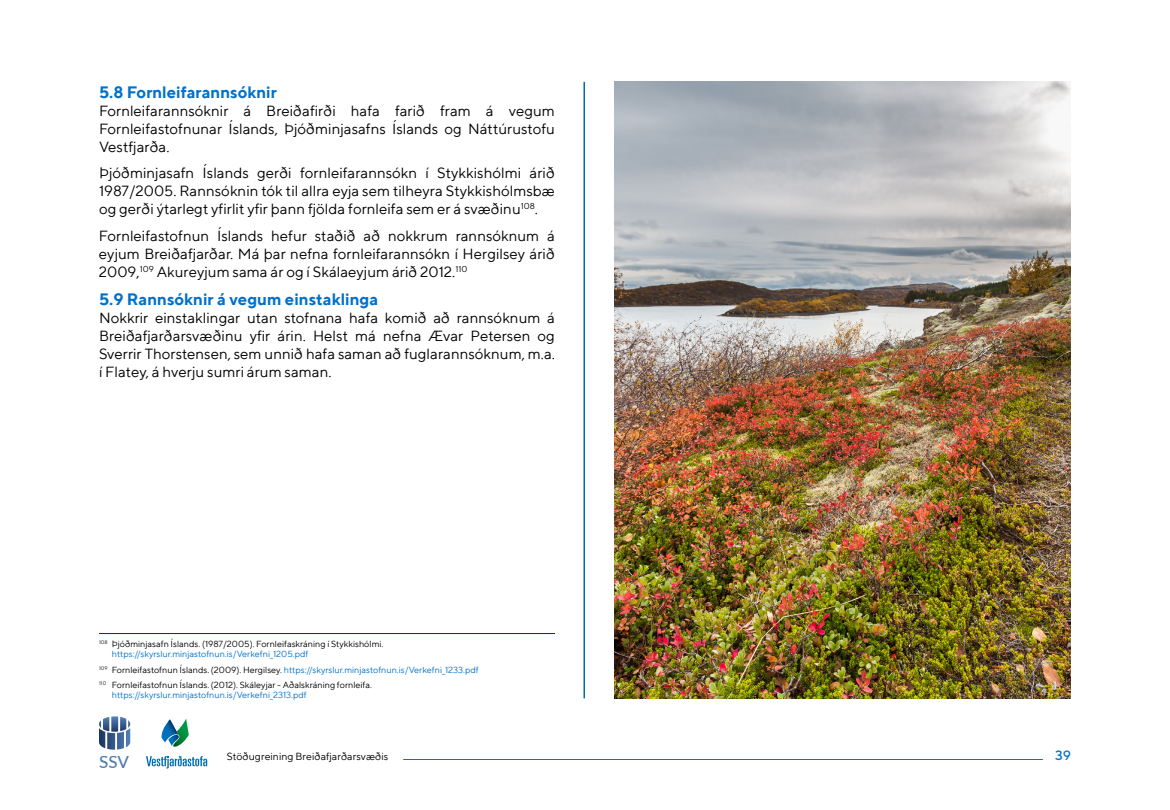
<style>
.page{position:relative;width:1170px;height:810px;background:#fff}
.page>*{position:absolute;margin:0;border:0;box-sizing:border-box;transform-origin:0 0}
.t1{font:500 16.95px "Lato";color:#527caa}
.t2{font:700 16.5px "TT Norms";color:#0071ca}
.t3{font:15px/18px "TT Norms";color:#000;text-align:justify}
.t4{font:500 13.5px "TT Norms";color:#0071ca}
.t5{font:10.5px "TT Norms";color:#000}
.t6{font:9px/10.8px "TT Norms";color:#000}
.t7{font:9px "TT Norms";color:#0071ca}
.s1{color:#0071ca}
</style>
<div class="page">
<hr style="left:584px;top:82px;width:1px;height:616px;background:#006ab3">
<hr style="left:99px;top:633px;width:456px;height:1px;background:#002e5e">
<img style="left:615px;top:82px;width:456px;height:616px">
<svg style="left:146px;top:756px;width:61px;height:13px"></svg>
<svg style="left:161px;top:719px;width:28px;height:28px"></svg>
<hr style="left:403px;top:759px;width:640px;height:1px;background:#0071ca">
<svg style="left:99px;top:716px;width:31px;height:34px"></svg>
<p class="t2" style="left:99px;top:82px;width:179px">5.8 Fornleifarannsóknir</p>
<p class="t3" style="left:99px;top:101px;width:457px">Fornleifarannsóknir á Breiðafirði hafa farið fram á vegum Fornleifastofnunar Íslands, Þjóðminjasafns Íslands og Náttúrustofu Vestfjarða.</p>
<p class="t3" style="left:99px;top:164px;width:458px">Þjóðminjasafn Íslands gerði fornleifarannsókn í Stykkishólmi árið 1987/2005. Rannsóknin tók til allra eyja sem tilheyra Stykkishólmsbæ og gerði ýtarlegt yfirlit yfir þann fjölda fornleifa sem er á svæðinu<sup>108</sup>.</p>
<p class="t3" style="left:99px;top:226px;width:457px">Fornleifastofnun Íslands hefur staðið að nokkrum rannsóknum á eyjum Breiðafjarðar. Má þar nefna fornleifarannsókn í Hergilsey árið 2009,<sup>109</sup> Akureyjum sama ár og í Skálaeyjum árið 2012.<sup>110</sup></p>
<p class="t2" style="left:99px;top:289px;width:281px">5.9 Rannsóknir á vegum einstaklinga</p>
<p class="t3" style="left:99px;top:308px;width:458px">Nokkrir einstaklingar utan stofnana hafa komið að rannsóknum á Breiðafjarðarsvæðinu yfir árin. Helst má nefna Ævar Petersen og Sverrir Thorstensen, sem unnið hafa saman að fuglarannsóknum, m.a. í Flatey, á hverju sumri árum saman.</p>
<p class="t6" style="left:112px;top:638px;width:273px;text-indent:-13px"><sup>108</sup> Þjóðminjasafn Íslands. (1987/2005). Fornleifaskráning í Stykkishólmi. <span class="s1">https://skyrslur.minjastofnun.is/Verkefni_1205.pdf</span></p>
<p class="t6" style="left:99px;top:662px;width:381px;line-height:15px"><sup>109</sup> Fornleifastofnun Íslands. (2009). Hergilsey. <span class="s1">https://skyrslur.minjastofnun.is/Verkefni_1233.pdf<br></span><sup>110</sup> Fornleifastofnun Íslands. (2012). Skáleyjar - Aðalskráning fornleifa.</p>
<p class="t7" style="left:112px;top:690px;width:197px">https://skyrslur.minjastofnun.is/Verkefni_2313.pdf</p>
<p class="t1" style="left:99px;top:750px;width:32px">SSV</p>
<p class="t5" style="left:227px;top:750px;width:163px">Stöðugreining Breiðafjarðarsvæðis</p>
<p class="t4" style="left:1055px;top:747px;width:17px">39</p>
</div>
